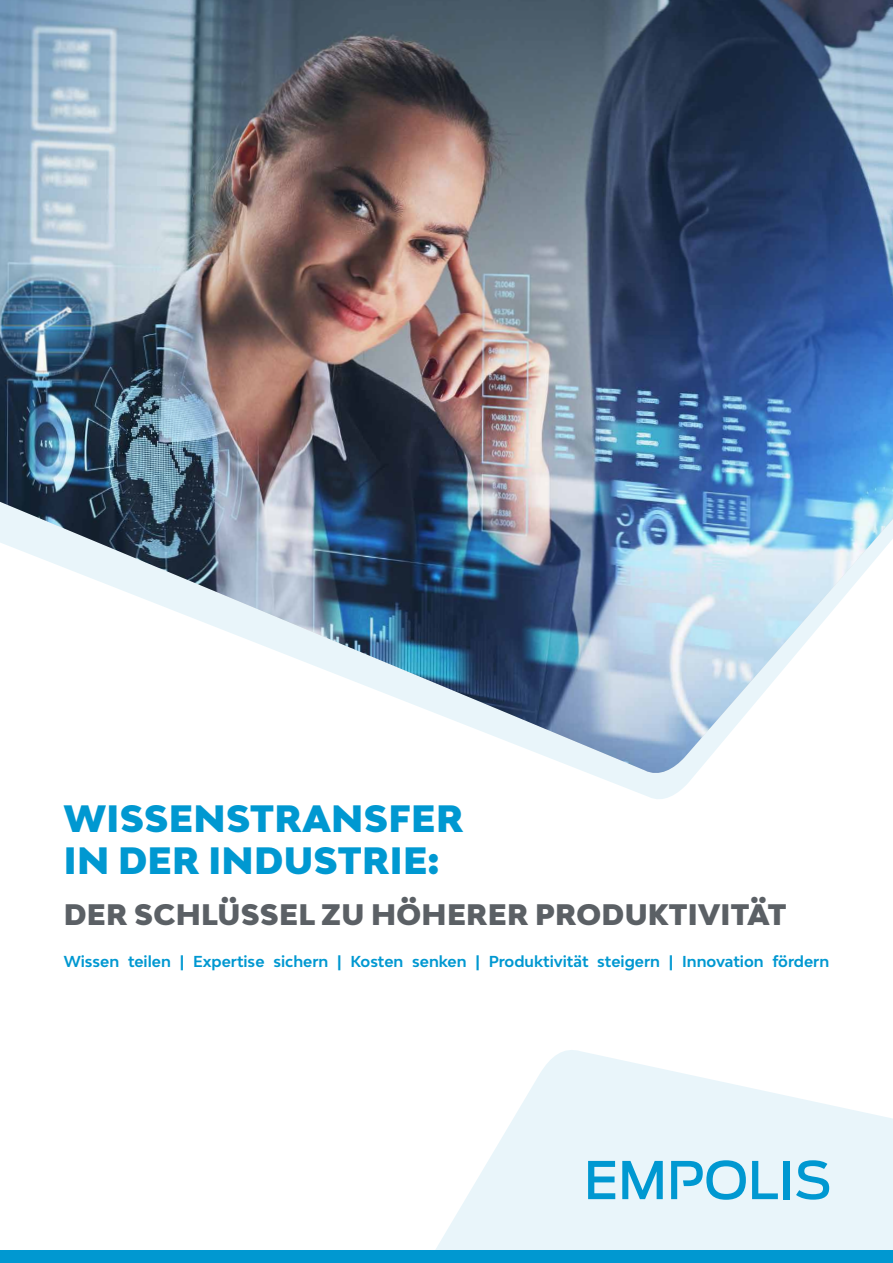
<style>
.page{position:relative;width:893px;height:1263px;background:#fff}
.page>*{position:absolute;margin:0;border:0;box-sizing:border-box;transform-origin:0 0}
.t1{font:900 36px/42px "Bw Modelica";letter-spacing:.01em;color:#0098d1}
.t2{font:900 28.05px "Bw Modelica";letter-spacing:.01em;color:#5b6065}
.t3{font:700 15px "Bw Modelica";color:#0098d1}
</style>
<div class="page">
<svg style="left:251px;top:1050px;width:642px;height:201px;fill:#e9f5fa"></svg>
<img style="left:0;top:0;width:893px;height:778px">
<svg style="left:588px;top:1161px;width:27px;height:38px"></svg>
<svg style="left:622px;top:1161px;width:41px;height:38px;background:#67c1e3"></svg>
<svg style="left:671px;top:1160px;width:75px;height:40px;background:#8bcfe9"></svg>
<svg style="left:752px;top:1161px;width:26px;height:38px"></svg>
<div style="left:784px;top:1161px;width:6px;height:38px;background:#0098d1"></div>
<svg style="left:796px;top:1160px;width:33px;height:40px"></svg>
<div style="left:0;top:1251px;width:893px;height:12px;background:#0098d1"></div>
<h1 class="t1" style="left:64px;top:797px;width:401px">WISSENSTRANSFER<br>IN DER INDUSTRIE:</h1>
<h2 class="t2" style="left:64px;top:896px;width:724px">DER SCHLÜSSEL ZU HÖHERER PRODUKTIVITÄT</h2>
<p class="t3" style="left:64px;top:952px;width:767px">Wissen teilen | Expertise sichern | Kosten senken | Produktivität steigern | Innovation fördern</p>
</div>
